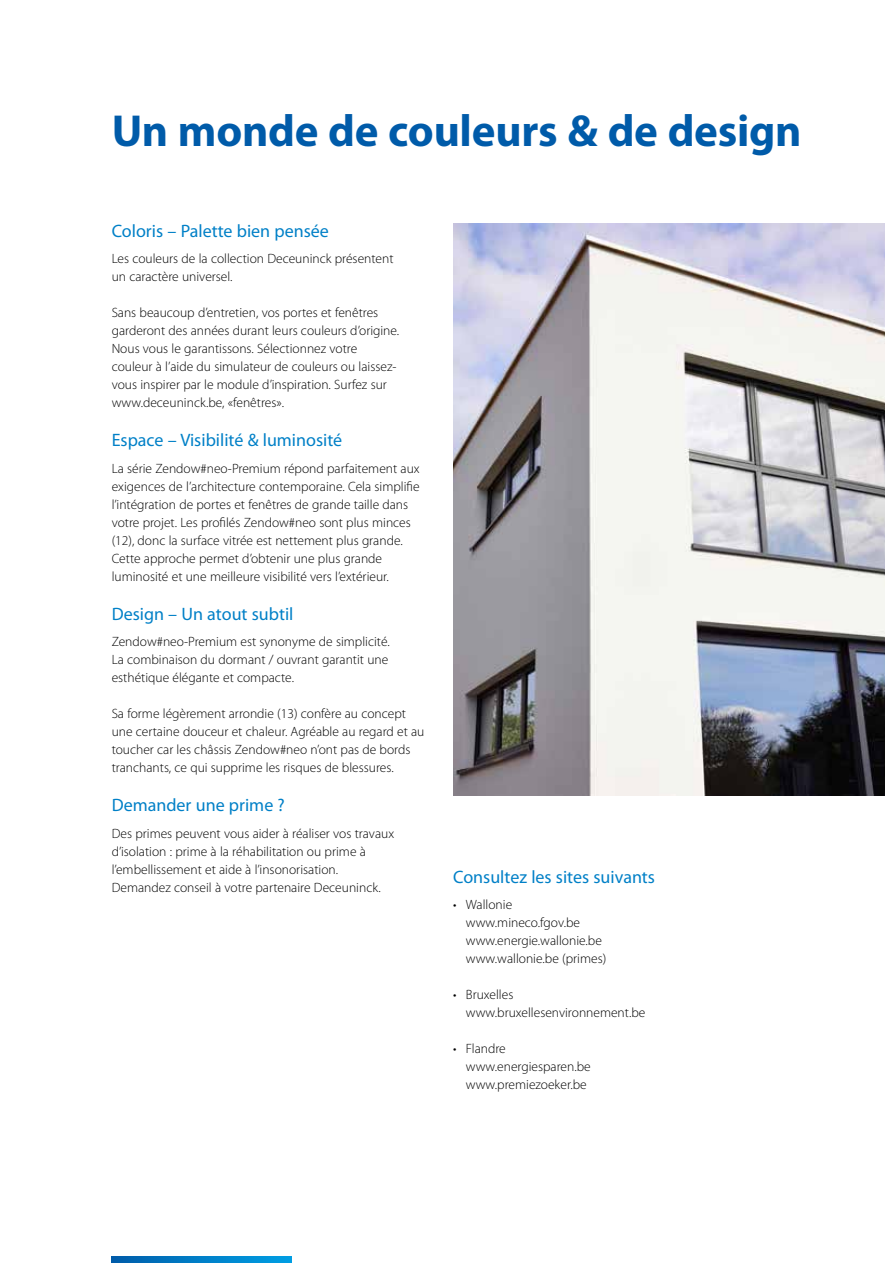
<style>
.page{position:relative;width:885px;height:1263px;background:#fff}
.page>*{position:absolute;margin:0;border:0;box-sizing:border-box;transform-origin:0 0}
.t1{font:700 45px "Myriad Pro";letter-spacing:-.005em;color:#005ba9}
.t2{font:18px "Myriad Pro";color:#0080c7}
.t3{font:300 13.5px/18px "Myriad Pro";color:#000}
</style>
<div class="page">
<svg style="left:112px;top:1256px;width:179px;height:7px"></svg>
<img style="left:453px;top:223px;width:431px;height:572px">
<h1 class="t1" style="left:112px;top:101px;width:691px">Un monde de couleurs &amp; de design</h1>
<h2 class="t2" style="left:112px;top:220px;width:219px">Coloris – Palette bien pensée</h2>
<p class="t3" style="left:112px;top:250px;width:283px">Les couleurs de la collection Deceuninck présentent un caractère universel.</p>
<p class="t3" style="left:112px;top:304px;width:289px">Sans beaucoup d’entretien, vos portes et fenêtres garderont des années durant leurs couleurs d’origine.<br>Nous vous le garantissons. Sélectionnez votre couleur à l’aide du simulateur de couleurs ou laissez&shy;vous inspirer par le module d’inspiration. Surfez sur www.deceuninck.be, «fenêtres».</p>
<h2 class="t2" style="left:112px;top:429px;width:232px">Espace – Visibilité &amp; luminosité</h2>
<p class="t3" style="left:112px;top:459px;width:309px">La série Zendow#neo-Premium répond parfaitement aux exigences de l’architecture contemporaine. Cela simplifie l’intégration de portes et fenêtres de grande taille dans votre projet. Les profilés Zendow#neo sont plus minces (12), donc la surface vitrée est nettement plus grande.<br>Cette approche permet d’obtenir une plus grande luminosité et une meilleure visibilité vers l’extérieur.</p>
<h2 class="t2" style="left:112px;top:603px;width:183px">Design – Un atout subtil</h2>
<p class="t3" style="left:112px;top:633px;width:279px;text-align:justify">Zendow#neo-Premium est synonyme de simplicité.<br>La combinaison du dormant / ouvrant garantit une esthétique élégante et compacte.</p>
<p class="t3" style="left:112px;top:705px;width:314px">Sa forme légèrement arrondie (13) confère au concept une certaine douceur et chaleur. Agréable au regard et au toucher car les châssis Zendow#neo n’ont pas de bords tranchants, ce qui supprime les risques de blessures.</p>
<h2 class="t2" style="left:112px;top:794px;width:175px">Demander une prime ?</h2>
<p class="t3" style="left:112px;top:824px;width:284px">Des primes peuvent vous aider à réaliser vos travaux d’isolation : prime à la réhabilitation ou prime à l’embellissement et aide à l’insonorisation.<br>Demandez conseil à votre partenaire Deceuninck.</p>
<h2 class="t2" style="left:453px;top:866px;width:203px">Consultez les sites suivants</h2>
<p class="t3" style="left:466px;top:896px;width:142px;text-indent:-13px">• Wallonie www.mineco.fgov.be www.energie.wallonie.be www.wallonie.be (primes)</p>
<p class="t3" style="left:466px;top:986px;width:181px;text-indent:-13px">• Bruxelles www.bruxellesenvironnement.be</p>
<p class="t3" style="left:466px;top:1040px;width:126px;text-indent:-13px">• Flandre www.energiesparen.be www.premiezoeker.be</p>
</div>
